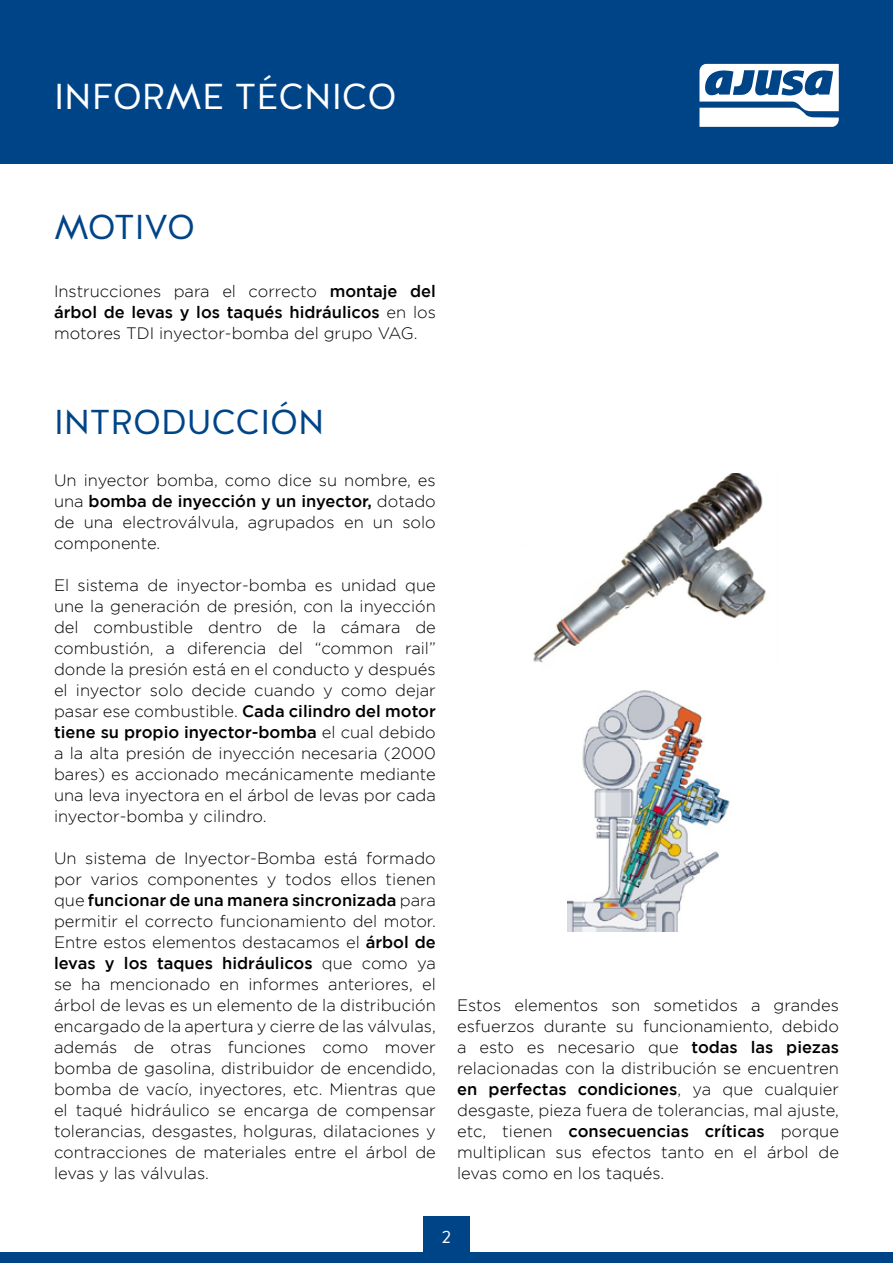
<style>
.page{position:relative;width:893px;height:1263px;background:#fff}
.page>*{position:absolute;margin:0;border:0;box-sizing:border-box;transform-origin:0 0}
.t1{font:36px "Halis GR";color:#fff}
.t2{font:34.5px "Halis GR";color:#048}
.t3{font:18px "Halis GR";color:#fff}
.t4{font:300 16.5px/21px "Gotham";color:#000;text-align:justify}
.s1{font-weight:500}
</style>
<div class="page">
<div style="left:0;top:0;width:893px;height:163px;background:#048"></div>
<svg style="left:699px;top:64px;width:140px;height:63px"></svg>
<div style="left:0;top:1252px;width:893px;height:11px;background:#048"></div>
<div style="left:423px;top:1216px;width:47px;height:46px;background:#048"></div>
<img style="left:533px;top:473px;width:233px;height:190px">
<img style="left:568px;top:690px;width:162px;height:242px">
<h1 class="t1" style="left:54px;top:73px;width:344px">INFORME TÉCNICO</h1>
<h2 class="t2" style="left:54px;top:204px;width:143px">MOTIVO</h2>
<p class="t4" style="left:54px;top:280px;width:383px">Instrucciones para el correcto <span class="s1">montaje del árbol de levas y los taqués hidráulicos</span> en los motores TDI inyector-bomba del grupo VAG.</p>
<h2 class="t2" style="left:54px;top:400px;width:272px">INTRODUCCIÓN</h2>
<p class="t4" style="left:54px;top:469px;width:383px">Un inyector bomba, como dice su nombre, es una <span class="s1">bomba de inyección y un inyector,</span> dotado de una electroválvula, agrupados en un solo componente.</p>
<p class="t4" style="left:54px;top:574px;width:383px">El sistema de inyector-bomba es unidad que une la generación de presión, con la inyección del combustible dentro de la cámara de combustión, a diferencia del “common rail” donde la presión está en el conducto y después el inyector solo decide cuando y como dejar pasar ese combustible. <span class="s1">Cada cilindro del motor tiene su propio inyector-bomba</span> el cual debido a la alta presión de inyección necesaria (2000 bares) es accionado mecánicamente mediante una leva inyectora en el árbol de levas por cada inyector-bomba y cilindro.</p>
<p class="t4" style="left:54px;top:848px;width:383px">Un sistema de Inyector-Bomba está formado por varios componentes y todos ellos tienen que <span class="s1">funcionar de una manera sincronizada</span> para permitir el correcto funcionamiento del motor.<br>Entre estos elementos destacamos el <span class="s1">árbol de levas y los taques hidráulicos</span> que como ya se ha mencionado en informes anteriores, el árbol de levas es un elemento de la distribución encargado de la apertura y cierre de las válvulas, además de otras funciones como mover bomba de gasolina, distribuidor de encendido, bomba de vacío, inyectores, etc. Mientras que el taqué hidráulico se encarga de compensar tolerancias, desgastes, holguras, dilataciones y contracciones de materiales entre el árbol de levas y las válvulas.</p>
<p class="t4" style="left:457px;top:995px;width:383px">Estos elementos son sometidos a grandes esfuerzos durante su funcionamiento, debido a esto es necesario que <span class="s1">todas las piezas </span>relacionadas con la distribución se encuentren <span class="s1">en perfectas condiciones</span>, ya que cualquier desgaste, pieza fuera de tolerancias, mal ajuste, etc, tienen <span class="s1">consecuencias críticas</span> porque multiplican sus efectos tanto en el árbol de levas como en los taqués.</p>
<p class="t3" style="left:442px;top:1225px;width:11px">2</p>
</div>
